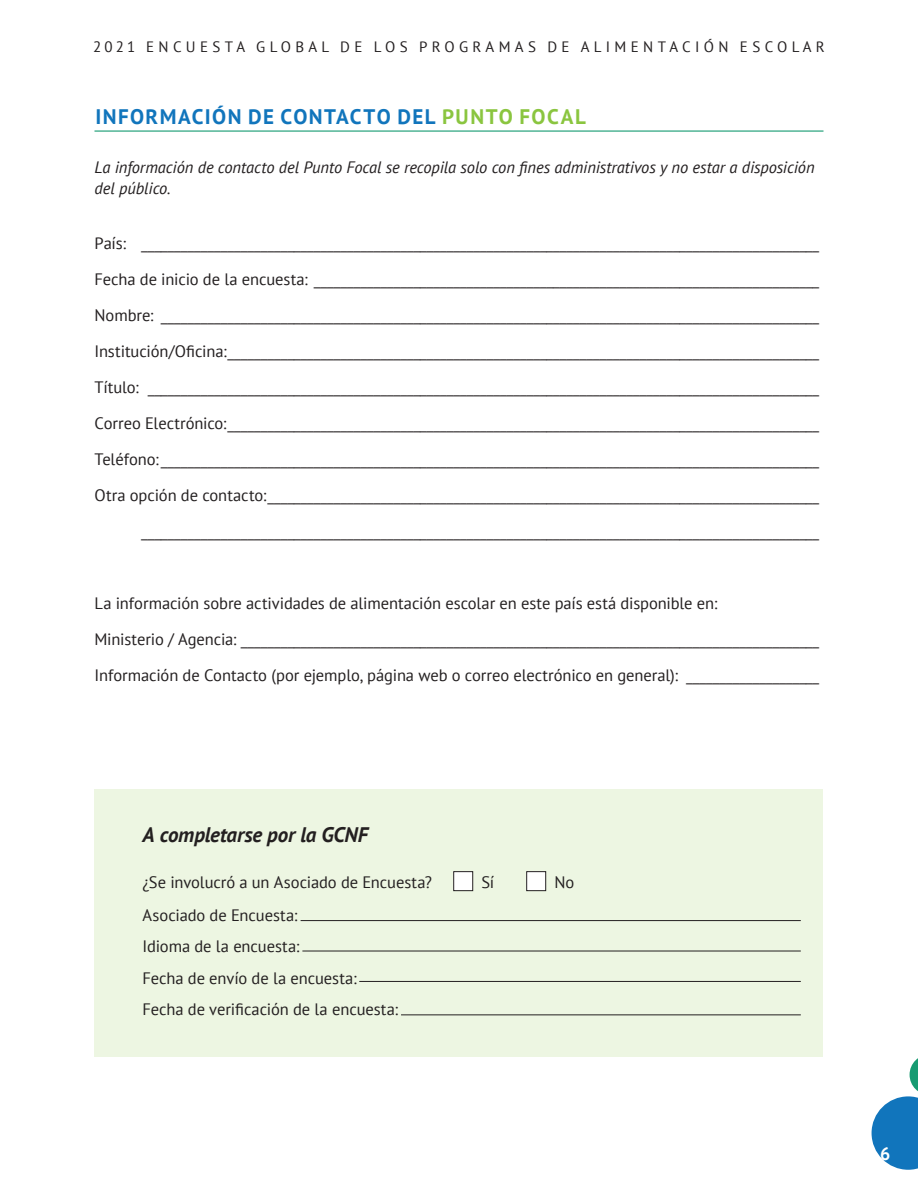
<style>
.page{position:relative;width:918px;height:1188px;background:#fff}
.page>*{position:absolute;margin:0;border:0;box-sizing:border-box;transform-origin:0 0}
.t1{font:700 21px "PT Sans";letter-spacing:.07em;color:#1175bc}
.t2{font:italic 700 21px "PT Sans";letter-spacing:-.01em;color:#231f20}
.t3{font:700 18px "PT Sans";color:#fff}
.t4{font:16.5px/36px "PT Sans";letter-spacing:-.005em;color:#231f20}
.t5{font:italic 16.5px/21px "PT Sans";letter-spacing:-.005em;color:#231f20}
.t6{font:15px "PT Sans";letter-spacing:.29em;color:#231f20}
.s1{color:#8ac53f}
.s2{color:#fff}
</style>
<div class="page">
<svg style="left:872px;top:1058px;width:46px;height:112px"></svg>
<div style="left:94px;top:789px;width:730px;height:268px;background:#edf6e2"></div>
<hr style="left:94px;top:130px;width:730px;height:2px;background:#179b72">
<div style="left:454px;top:872px;width:19px;height:19px;background:#fff"></div>
<div style="left:454px;top:871px;width:19px;height:20px;border:1px solid #231f20"></div>
<div style="left:527px;top:872px;width:19px;height:19px;background:#fff"></div>
<div style="left:526px;top:871px;width:20px;height:20px;border:1px solid #231f20"></div>
<hr style="left:301px;top:920px;width:500px;height:1px;background:#231f20">
<hr style="left:302px;top:951px;width:499px;height:1px;background:#231f20">
<hr style="left:359px;top:981px;width:442px;height:1px;background:#231f20">
<hr style="left:401px;top:1015px;width:400px;height:1px;background:#231f20">
<p class="t6" style="left:93px;top:37px;width:733px">2021 ENCUESTA GLOBAL DE LOS PROGRAMAS DE ALIMENTACIÓN ESCOLAR</p>
<p class="t1" style="left:95px;top:102px;width:492px">INFORMACIÓN DE CONTACTO DEL <span class="s1">PUNTO FOCAL</span></p>
<p class="t5" style="left:94px;top:156px;width:722px">La información de contacto del Punto Focal se recopila solo con fines administrativos y no estar a disposición del público.</p>
<p class="t4" style="left:94px;top:225px;width:726px;text-align:justify">País: ______________________________________________________________________________________________________ Fecha de inicio de la encuesta: ____________________________________________________________________________ Nombre: ___________________________________________________________________________________________________ Institución/Oficina:_________________________________________________________________________________________ Título: _____________________________________________________________________________________________________ Correo Electrónico:_________________________________________________________________________________________ Teléfono: ___________________________________________________________________________________________________ Otra opción de contacto:___________________________________________________________________________________ <span class="s2">Other:</span> ______________________________________________________________________________________________________</p>
<p class="t4" style="left:95px;top:585px;width:726px">La información sobre actividades de alimentación escolar en este país está disponible en:<br>Ministerio / Agencia: _______________________________________________________________________________________<br>Información de Contacto (por ejemplo, página web o correo electrónico en general): ____________________</p>
<p class="t2" style="left:142px;top:820px;width:227px">A completarse por la GCNF</p>
<p class="t4" style="left:142px;top:864px;width:291px">¿Se involucró a un Asociado de Encuesta?</p>
<p class="t4" style="left:481px;top:864px;width:14px">Sí</p>
<p class="t4" style="left:554px;top:864px;width:21px">No</p>
<p class="t4" style="left:143px;top:899px;width:257px;line-height:31.5px">Asociado de Encuesta:<br>Idioma de la encuesta:<br>Fecha de envío de la encuesta:<br>Fecha de verificación de la encuesta:</p>
<p class="t3" style="left:880px;top:1142px;width:12px">6</p>
</div>
